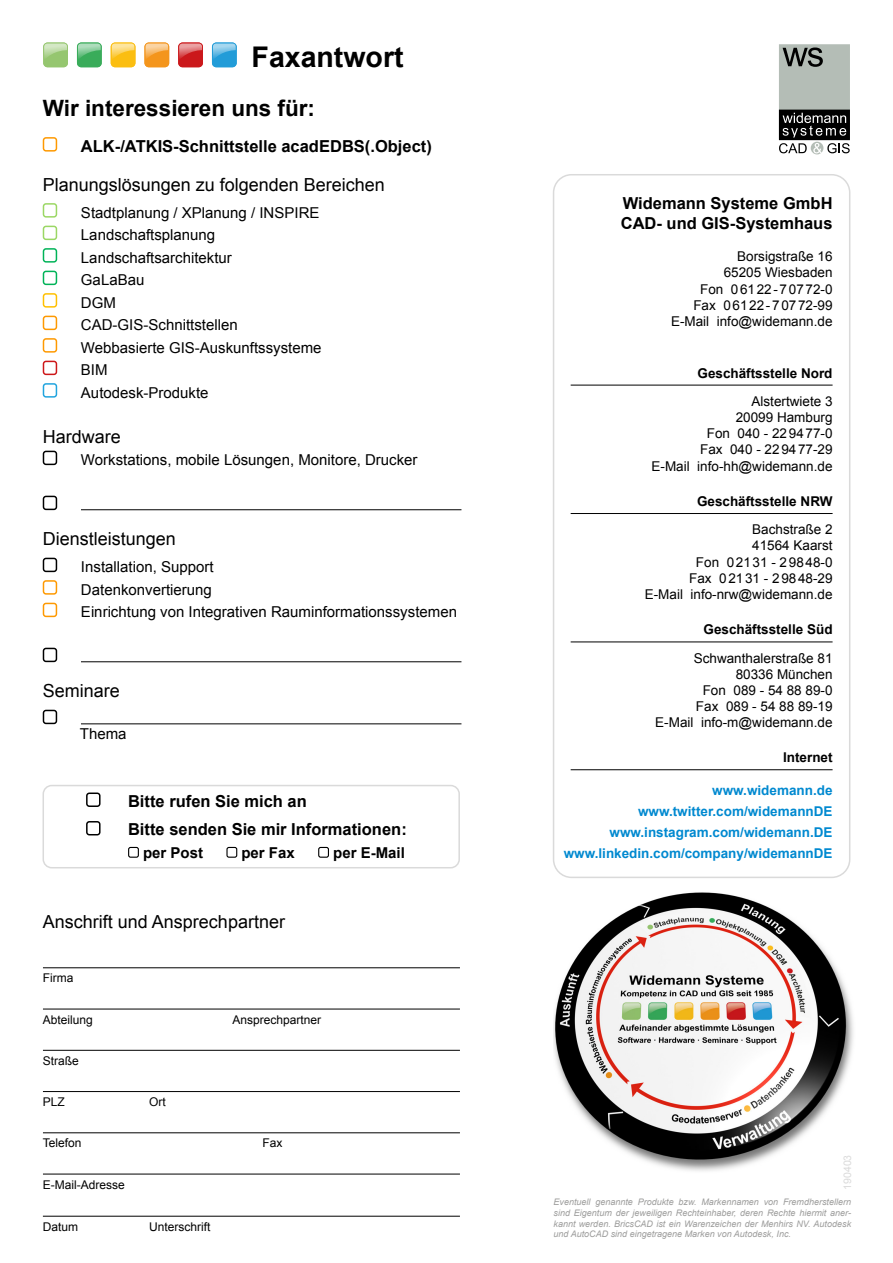
<style>
.page{position:relative;width:893px;height:1263px;background:#fff}
.page>*{position:absolute;margin:0;border:0;box-sizing:border-box;transform-origin:0 0}
.t1{font:700 28.5px "Arial";color:#000}
.t2{font:700 22.5px "Arial";color:#000}
.t3{font:18px "Arial";color:#000}
.FS_Wisy-Adressen{font:700 16.5px "Arial";color:#000}
.Liste-Ankreuzen{font:700 16.5px "Arial";color:#000}
.t4{font:15px "Arial";color:#000}
.t5{font:700 15px "Arial";color:#000}
.FS_Adressen-Absatz{font:13.5px "Arial";color:#000}
.FS_Adressen-Filialen{font:700 13.5px "Arial";color:#0089d0}
.FS_Adressen-Filialen-2{font:700 13.5px "Arial";color:#000}
.FS_Adressen-Filialen-3{font:13.5px "Arial";color:#000}
.t6{font:12px "Arial";color:#000}
.t7{font:10.5px "Arial";color:#dadada}
.Fliesstext{font:italic 9px/10.8px "Arial";color:#9d9d9c;text-align:justify}
</style>
<div class="page">
<div style="left:553px;top:174px;width:297px;height:704px;border:2px solid #dadada;border-radius:18px"></div>
<svg style="left:43px;top:43px;width:25px;height:24px"></svg>
<svg style="left:178px;top:43px;width:25px;height:24px"></svg>
<svg style="left:212px;top:43px;width:25px;height:24px"></svg>
<svg style="left:144px;top:43px;width:25px;height:24px"></svg>
<svg style="left:77px;top:43px;width:25px;height:24px"></svg>
<svg style="left:111px;top:43px;width:24px;height:24px"></svg>
<img style="left:554px;top:892px;width:299px;height:279px">
<div style="left:43px;top:785px;width:417px;height:83px;border:2px solid #dadada;border-radius:9px"></div>
<div style="left:86px;top:792px;width:15px;height:15px;border:2px solid #000;border-radius:3px"></div>
<div style="left:86px;top:821px;width:15px;height:14px;border:2px solid #000;border-radius:3px"></div>
<div style="left:128px;top:847px;width:11px;height:11px;border:1px solid #000;border-radius:2px"></div>
<div style="left:226px;top:847px;width:11px;height:11px;border:1px solid #000;border-radius:2px"></div>
<div style="left:318px;top:847px;width:11px;height:11px;border:1px solid #000;border-radius:2px"></div>
<hr style="left:571px;top:385px;width:262px;height:1px;background:#000">
<hr style="left:571px;top:513px;width:262px;height:1px;background:#000">
<hr style="left:571px;top:642px;width:262px;height:1px;background:#000">
<hr style="left:571px;top:769px;width:262px;height:1px;background:#000">
<hr style="left:43px;top:1216px;width:417px;height:1px;background:#000">
<hr style="left:43px;top:967px;width:417px;height:1px;background:#000">
<hr style="left:43px;top:1009px;width:417px;height:1px;background:#000">
<hr style="left:43px;top:1050px;width:417px;height:1px;background:#000">
<hr style="left:43px;top:1091px;width:417px;height:1px;background:#000">
<hr style="left:43px;top:1132px;width:417px;height:1px;background:#000">
<hr style="left:43px;top:1174px;width:417px;height:1px;background:#000">
<div style="left:43px;top:137px;width:14px;height:15px;border:2px solid #fe9901;border-radius:3px"></div>
<div style="left:43px;top:203px;width:14px;height:15px;border:2px solid #9bd764;border-radius:3px"></div>
<div style="left:43px;top:226px;width:14px;height:14px;border:2px solid #9bd764;border-radius:3px"></div>
<div style="left:43px;top:248px;width:14px;height:15px;border:2px solid #00b358;border-radius:3px"></div>
<div style="left:43px;top:271px;width:14px;height:14px;border:2px solid #00b358;border-radius:3px"></div>
<div style="left:43px;top:293px;width:14px;height:15px;border:2px solid #ffc000;border-radius:3px"></div>
<div style="left:43px;top:316px;width:14px;height:14px;border:2px solid #fe9901;border-radius:3px"></div>
<div style="left:43px;top:338px;width:14px;height:15px;border:2px solid #fe9901;border-radius:3px"></div>
<div style="left:43px;top:361px;width:14px;height:14px;border:2px solid #cd1719;border-radius:3px"></div>
<div style="left:43px;top:383px;width:14px;height:15px;border:2px solid #21a4de;border-radius:3px"></div>
<div style="left:43px;top:451px;width:14px;height:14px;border:2px solid #000;border-radius:3px"></div>
<div style="left:43px;top:496px;width:14px;height:14px;border:2px solid #000;border-radius:3px"></div>
<hr style="left:81px;top:509px;width:380px;height:1px;background:#000">
<div style="left:43px;top:558px;width:14px;height:14px;border:2px solid #000;border-radius:3px"></div>
<div style="left:43px;top:580px;width:14px;height:15px;border:2px solid #fe9901;border-radius:3px"></div>
<div style="left:43px;top:603px;width:14px;height:14px;border:2px solid #fe9901;border-radius:3px"></div>
<div style="left:43px;top:648px;width:14px;height:14px;border:2px solid #000;border-radius:3px"></div>
<hr style="left:81px;top:661px;width:380px;height:1px;background:#000">
<div style="left:43px;top:710px;width:14px;height:14px;border:2px solid #000;border-radius:3px"></div>
<hr style="left:81px;top:723px;width:380px;height:1px;background:#000">
<div style="left:780px;top:46px;width:69px;height:91px;background:#b4bdb6"></div>
<div style="left:779px;top:44px;width:71px;height:95px;border:3px solid #b4bdb6"></div>
<div style="left:779px;top:110px;width:71px;height:30px;border:3px solid #000"></div>
<svg style="left:779px;top:113px;width:71px;height:40px"></svg>
<svg style="left:783px;top:48px;width:40px;height:19px"></svg>
<p class="t1" style="left:252px;top:38px;width:154px">Faxantwort</p>
<p class="t2" style="left:43px;top:93px;width:274px">Wir interessieren uns für:</p>
<p class="FS_Wisy-Adressen" style="left:81px;top:135px;width:352px">ALK-/ATKIS-Schnittstelle acadEDBS(.Object)</p>
<p class="t3" style="left:43px;top:173px;width:344px">Planungslösungen zu folgenden Bereichen</p>
<p class="t4" style="left:81px;top:202px;width:240px">Stadtplanung / XPlanung / INSPIRE</p>
<p class="t4" style="left:81px;top:225px;width:136px">Landschaftsplanung</p>
<p class="t4" style="left:81px;top:247px;width:152px">Landschaftsarchitektur</p>
<p class="t4" style="left:81px;top:270px;width:65px">GaLaBau</p>
<p class="t4" style="left:81px;top:292px;width:36px">DGM</p>
<p class="t4" style="left:81px;top:315px;width:158px">CAD-GIS-Schnittstellen</p>
<p class="t4" style="left:81px;top:337px;width:242px">Webbasierte GIS-Auskunftssysteme</p>
<p class="t4" style="left:81px;top:360px;width:28px">BIM</p>
<p class="t4" style="left:81px;top:382px;width:129px">Autodesk-Produkte</p>
<p class="t3" style="left:43px;top:424px;width:80px">Hardware</p>
<p class="t4" style="left:81px;top:450px;width:338px">Workstations, mobile Lösungen, Monitore, Drucker</p>
<p class="t3" style="left:43px;top:527px;width:135px">Dienstleistungen</p>
<p class="t4" style="left:81px;top:557px;width:134px">Installation, Support</p>
<p class="t4" style="left:81px;top:579px;width:132px">Datenkonvertierung</p>
<p class="t4" style="left:81px;top:602px;width:377px">Einrichtung von Integrativen Rauminformationssystemen</p>
<p class="t3" style="left:43px;top:679px;width:79px">Seminare</p>
<p class="t4" style="left:80px;top:724px;width:48px">Thema</p>
<p class="Liste-Ankreuzen" style="left:128px;top:790px;width:180px">Bitte rufen Sie mich an</p>
<p class="FS_Wisy-Adressen" style="left:128px;top:819px;width:280px">Bitte senden Sie mir Informationen:</p>
<p class="t5" style="left:143px;top:842px;width:62px">per Post</p>
<p class="t5" style="left:241px;top:842px;width:55px">per Fax</p>
<p class="t5" style="left:333px;top:842px;width:73px">per E-Mail</p>
<p class="t3" style="left:43px;top:910px;width:244px">Anschrift und Ansprechpartner</p>
<p class="t6" style="left:43px;top:970px;width:32px">Firma</p>
<p class="t6" style="left:43px;top:1011px;width:52px">Abteilung</p>
<p class="t6" style="left:232px;top:1011px;width:90px">Ansprechpartner</p>
<p class="t6" style="left:43px;top:1053px;width:38px">Straße</p>
<p class="t6" style="left:43px;top:1094px;width:24px">PLZ</p>
<p class="t6" style="left:149px;top:1094px;width:18px">Ort</p>
<p class="t6" style="left:43px;top:1135px;width:40px">Telefon</p>
<p class="t6" style="left:263px;top:1135px;width:22px">Fax</p>
<p class="t6" style="left:43px;top:1176px;width:84px">E-Mail-Adresse</p>
<p class="t6" style="left:43px;top:1219px;width:37px">Datum</p>
<p class="t6" style="left:149px;top:1219px;width:63px">Unterschrift</p>
<p class="FS_Wisy-Adressen" style="left:623px;top:192px;width:211px">Widemann Systeme GmbH</p>
<p class="FS_Wisy-Adressen" style="left:621px;top:212px;width:213px">CAD- und GIS-Systemhaus</p>
<p class="FS_Adressen-Filialen-3" style="left:737px;top:248px;width:97px">Borsigstraße 16</p>
<p class="FS_Adressen-Filialen-3" style="left:724px;top:264px;width:110px">65205 Wiesbaden</p>
<p class="FS_Adressen-Absatz" style="left:700px;top:280px;width:134px">Fon 06122-70772-0</p>
<p class="FS_Adressen-Absatz" style="left:693px;top:296px;width:141px">Fax 06122-70772-99</p>
<p class="FS_Adressen-Absatz" style="left:671px;top:312px;width:163px">E-Mail info@widemann.de</p>
<p class="FS_Adressen-Filialen-2" style="left:697px;top:364px;width:137px">Geschäftsstelle Nord</p>
<p class="FS_Adressen-Absatz" style="left:751px;top:392px;width:83px">Alstertwiete 3</p>
<p class="FS_Adressen-Absatz" style="left:736px;top:408px;width:98px">20099 Hamburg</p>
<p class="FS_Adressen-Absatz" style="left:707px;top:425px;width:127px">Fon 040 - 229477-0</p>
<p class="FS_Adressen-Absatz" style="left:700px;top:441px;width:134px">Fax 040 - 229477-29</p>
<p class="FS_Adressen-Absatz" style="left:651px;top:457px;width:183px">E-Mail info-hh@widemann.de</p>
<p class="FS_Adressen-Filialen-2" style="left:697px;top:492px;width:137px">Geschäftsstelle NRW</p>
<p class="FS_Adressen-Absatz" style="left:752px;top:521px;width:82px">Bachstraße 2</p>
<p class="FS_Adressen-Absatz" style="left:752px;top:537px;width:82px">41564 Kaarst</p>
<p class="FS_Adressen-Absatz" style="left:696px;top:553px;width:138px">Fon 02131 - 29848-0</p>
<p class="FS_Adressen-Absatz" style="left:689px;top:569px;width:145px">Fax 02131 - 29848-29</p>
<p class="FS_Adressen-Absatz" style="left:645px;top:585px;width:189px">E-Mail info-nrw@widemann.de</p>
<p class="FS_Adressen-Filialen-2" style="left:703px;top:621px;width:131px">Geschäftsstelle Süd</p>
<p class="FS_Adressen-Absatz" style="left:694px;top:649px;width:140px">Schwanthalerstraße 81</p>
<p class="FS_Adressen-Absatz" style="left:736px;top:665px;width:98px">80336 München</p>
<p class="FS_Adressen-Absatz" style="left:703px;top:681px;width:131px">Fon 089 - 54 88 89-0</p>
<p class="FS_Adressen-Absatz" style="left:696px;top:698px;width:138px">Fax 089 - 54 88 89-19</p>
<p class="FS_Adressen-Absatz" style="left:655px;top:714px;width:179px">E-Mail info-m@widemann.de</p>
<p class="FS_Adressen-Filialen-2" style="left:783px;top:748px;width:51px">Internet</p>
<p class="FS_Adressen-Filialen" style="left:712px;top:781px;width:122px">www.widemann.de</p>
<p class="FS_Adressen-Filialen" style="left:638px;top:802px;width:196px">www.twitter.com/widemannDE</p>
<p class="FS_Adressen-Filialen" style="left:609px;top:823px;width:225px">www.instagram.com/widemann.DE</p>
<p class="FS_Adressen-Filialen" style="left:564px;top:844px;width:270px">www.linkedin.com/company/widemannDE</p>
<p class="t7" style="left:841px;top:1190px;width:37px;rotate:-90deg">190403</p>
<p class="Fliesstext" style="left:553px;top:1196px;width:299px">Eventuell genannte Produkte bzw. Markennamen von Fremdherstellern sind Eigentum der jeweiligen Rechteinhaber, deren Rechte hiermit aner&shy;kannt werden. BricsCAD ist ein Warenzeichen der Menhirs NV. Autodesk und AutoCAD sind eingetragene Marken von Autodesk, Inc.</p>
</div>
